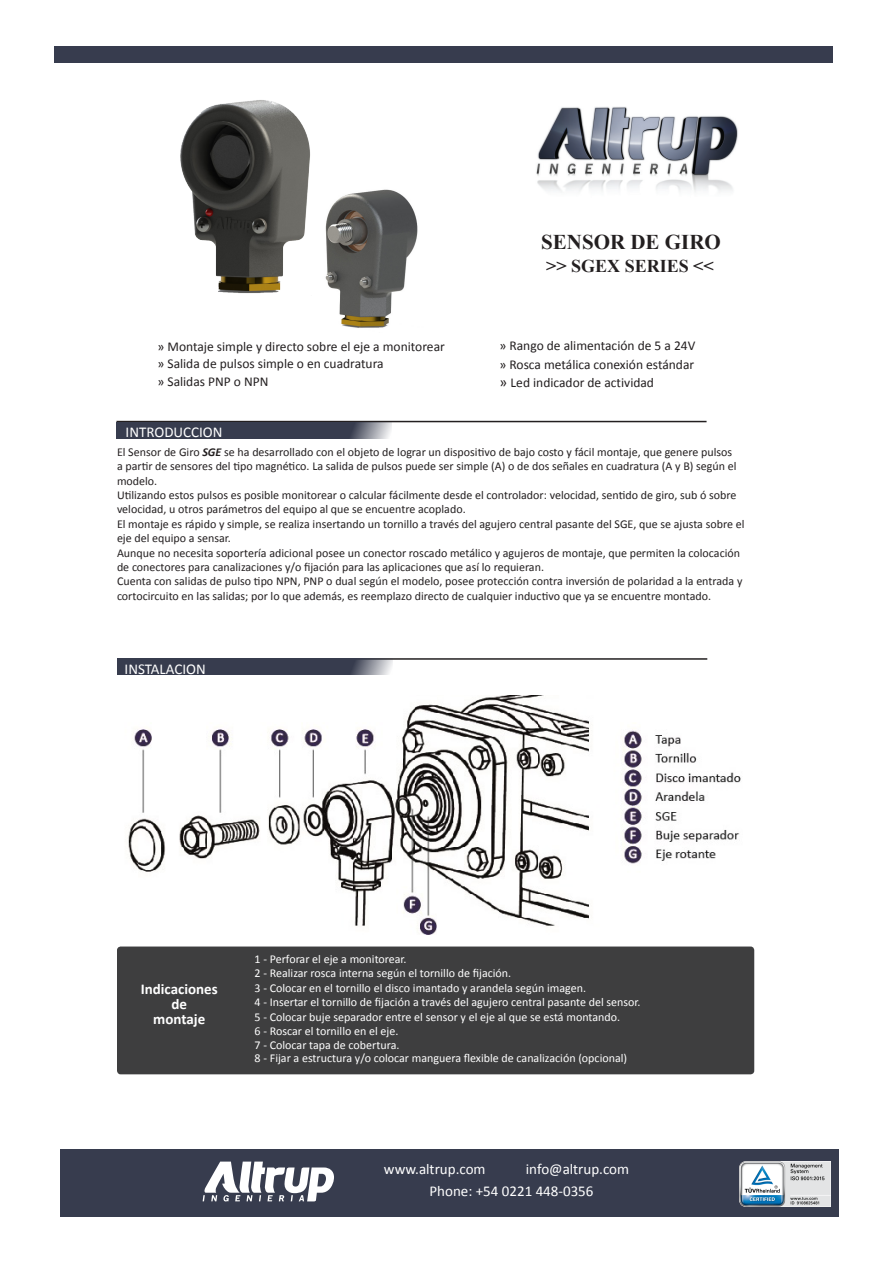
<style>
.page{position:relative;width:893px;height:1263px;background:#fff}
.page>*{position:absolute;margin:0;border:0;box-sizing:border-box;transform-origin:0 0}
.t1{font:700 21px "Times New Roman";color:#231f20}
.t2{font:700 18px "Times New Roman";color:#231f20}
.t3{font:15px "Calibri";color:#fff}
.t4{font:700 15px "Calibri";color:#fff}
.t5{font:13.5px "Calibri";color:#231f20}
.t6{font:12px/14.4px "Calibri";color:#231f20}
.t7{font:12px "Calibri";color:#fff}
.s1{font-size:15px}
.s2{font-weight:700;font-style:italic}
</style>
<div class="page">
<div style="left:60px;top:1149px;width:779px;height:68px;background:#373c4e"></div>
<div style="left:54px;top:46px;width:779px;height:16px;background:#373c4e"></div>
<svg style="left:203px;top:1161px;width:131px;height:40px"></svg>
<hr style="left:117px;top:421px;width:589px;height:1px;background:#231f20">
<div style="left:116px;top:423px;width:276px;height:16px;background:#373c4e"></div>
<hr style="left:117px;top:658px;width:590px;height:2px;background:#231f20">
<div style="left:117px;top:658px;width:275px;height:17px;background:#373c4e"></div>
<img style="left:180px;top:100px;width:130px;height:194px">
<div style="left:118px;top:947px;width:635px;height:126px;background:#3e3e3f;border-radius:3px"></div>
<div style="left:117px;top:946px;width:637px;height:128px;border:2px solid #3e3e3f;border-radius:3px"></div>
<img style="left:536px;top:107px;width:202px;height:85px">
<img style="left:325px;top:189px;width:93px;height:139px">
<img style="left:128px;top:696px;width:613px;height:238px">
<img style="left:740px;top:1161px;width:90px;height:46px">
<p class="t1" style="left:541px;top:228px;width:181px">SENSOR DE GIRO</p>
<p class="t5" style="left:158px;top:338px;width:289px">» Montaje simple y directo sobre el eje a monitorear</p>
<p class="t2" style="left:546px;top:253px;width:169px">&gt;&gt; SGEX SERIES &lt;&lt;</p>
<p class="t5" style="left:500px;top:337px;width:197px">» Rango de alimentación de 5 a 24V</p>
<p class="t5" style="left:158px;top:355px;width:228px">» Salida de pulsos simple o en cuadratura</p>
<p class="t5" style="left:500px;top:356px;width:196px">» Rosca metálica conexión estándar</p>
<p class="t5" style="left:500px;top:374px;width:156px"><span class="s1">»</span> Led indicador de actividad</p>
<p class="t5" style="left:158px;top:373px;width:113px">» Salidas PNP o NPN</p>
<p class="t3" style="left:126px;top:423px;width:98px">INTRODUCCION</p>
<p class="t6" style="left:117px;top:445px;width:621px">El Sensor de Giro <span class="s2">SGE</span> se ha desarrollado con el objeto de lograr un dispositivo de bajo costo y fácil montaje, que genere pulsos a partir de sensores del tipo magnético. La salida de pulsos puede ser simple (A) o de dos señales en cuadratura (A y B) según el modelo.</p>
<p class="t6" style="left:117px;top:488px;width:621px">Utilizando estos pulsos es posible monitorear o calcular fácilmente desde el controlador: velocidad, sentido de giro, sub ó sobre velocidad, u otros parámetros del equipo al que se encuentre acoplado.</p>
<p class="t6" style="left:117px;top:517px;width:629px">El montaje es rápido y simple, se realiza insertando un tornillo a través del agujero central pasante del SGE, que se ajusta sobre el eje del equipo a sensar.</p>
<p class="t6" style="left:117px;top:545px;width:625px">Aunque no necesita soportería adicional posee un conector roscado metálico y agujeros de montaje, que permiten la colocación de conectores para canalizaciones y/o fijación para las aplicaciones que así lo requieran.</p>
<p class="t6" style="left:117px;top:574px;width:627px">Cuenta con salidas de pulso tipo NPN, PNP o dual según el modelo, posee protección contra inversión de polaridad a la entrada y cortocircuito en las salidas; por lo que además, es reemplazo directo de cualquier inductivo que ya se encuentre montado.</p>
<p class="t3" style="left:125px;top:659px;width:83px">INSTALACION</p>
<p class="t4" style="left:141px;top:979px;width:78px">Indicaciones</p>
<p class="t4" style="left:171px;top:994px;width:17px">de</p>
<p class="t4" style="left:153px;top:1009px;width:54px">montaje</p>
<p class="t7" style="left:255px;top:951px;width:153px">1 - Perforar el eje a monitorear.</p>
<p class="t7" style="left:255px;top:966px;width:258px">2 - Realizar rosca interna según el tornillo de fijación.</p>
<p class="t7" style="left:255px;top:980px;width:333px">3 - Colocar en el tornillo el disco imantado y arandela según imagen.</p>
<p class="t7" style="left:255px;top:995px;width:387px">4 - Insertar el tornillo de fijación a través del agujero central pasante del sensor.</p>
<p class="t7" style="left:255px;top:1009px;width:367px">5 - Colocar buje separador entre el sensor y el eje al que se está montando.</p>
<p class="t7" style="left:255px;top:1023px;width:145px">6 - Roscar el tornillo en el eje.</p>
<p class="t7" style="left:255px;top:1037px;width:146px">7 - Colocar tapa de cobertura.</p>
<p class="t7" style="left:255px;top:1050px;width:374px">8 - Fijar a estructura y/o colocar manguera flexible de canalización (opcional)</p>
<p class="t3" style="left:384px;top:1160px;width:103px">www.altrup.com</p>
<p class="t3" style="left:526px;top:1160px;width:105px">info@altrup.com</p>
<p class="t3" style="left:429px;top:1182px;width:165px">Phone: +54 0221 448-0356</p>
</div>
